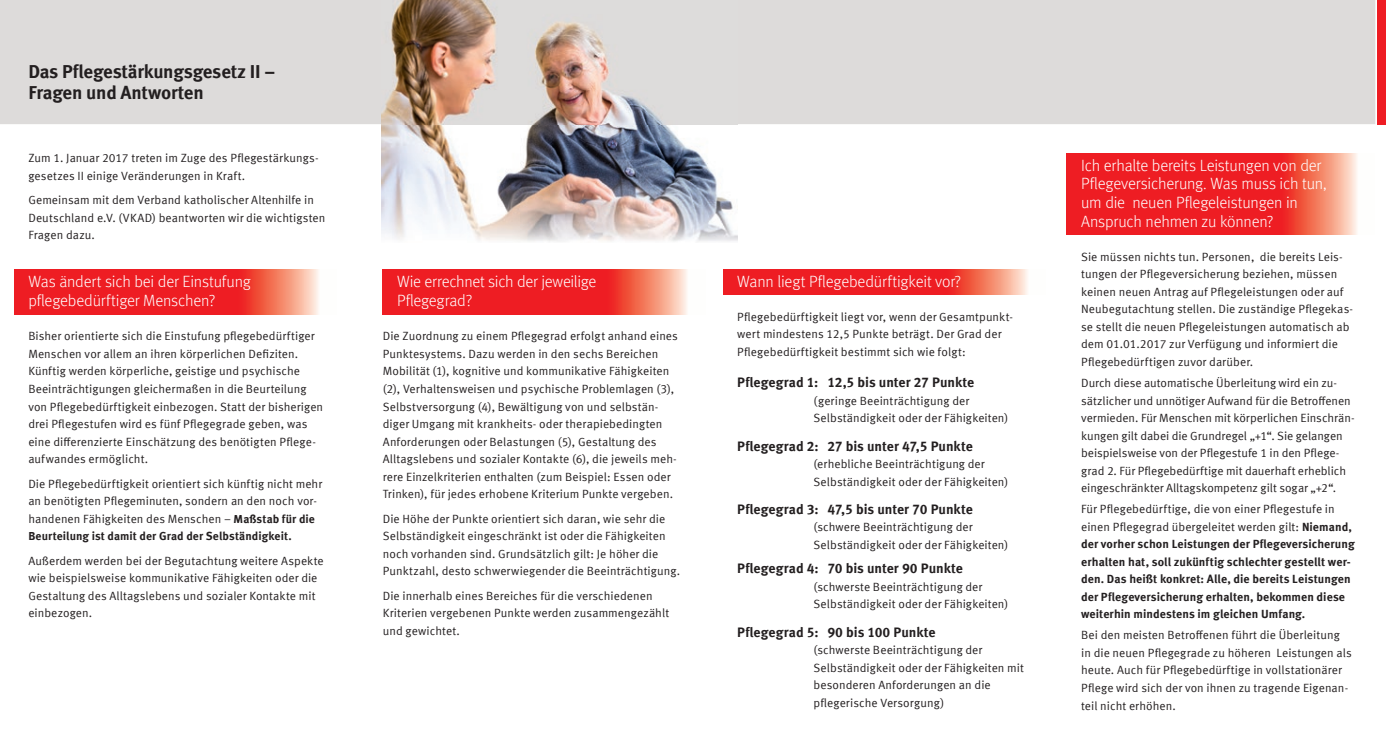
<style>
.page{position:relative;width:1386px;height:745px;background:#fff}
.page>*{position:absolute;margin:0;border:0;box-sizing:border-box;transform-origin:0 0}
.t1{font:700 18.75px/21.2px "Meta Offc";letter-spacing:-.01em;color:#231f20}
.t2{font:300 16.25px/18.6px "Meta Offc";letter-spacing:-.015em;color:#fff}
.t3{font:700 13.75px "Meta Offc";color:#231f20}
.t4{font:11.88px/17.5px "Meta Offc Norm";letter-spacing:.005em;color:#231f20}
.t5{font:700 11.88px/17.5px "Meta Offc";letter-spacing:.005em;color:#231f20}
.t6{font:700 11.62px "Meta Offc";letter-spacing:.005em;color:#231f20}
.s1{font-size:11.62px}
.s2{font-family:"Meta Offc";font-weight:700;font-size:11.62px}
.s3{font-family:"Meta Offc";font-weight:700}
</style>
<div class="page">
<svg style="left:383px;top:269px;width:304px;height:45px;background:#ef3736"></svg>
<div style="left:1377px;top:0;width:8px;height:124px;background:#ee1d23"></div>
<div style="left:0;top:0;width:1375px;height:124px;background:#dddbda"></div>
<svg style="left:723px;top:269px;width:305px;height:25px;background:#ef3836"></svg>
<svg style="left:1067px;top:153px;width:290px;height:82px;background:#ef3635"></svg>
<img style="left:381px;top:0;width:356px;height:242px">
<svg style="left:14px;top:269px;width:305px;height:45px;background:#ef3736"></svg>
<h1 class="t1" style="left:28px;top:62px;width:249px">Das Pflegestärkungsgesetz II –<br>Fragen und Antworten</h1>
<p class="t4" style="left:28px;top:149px;width:292px">Zum 1. Januar 2017 treten im Zuge des Pflegestärkungs&shy;gesetzes II einige Veränderungen in Kraft.</p>
<p class="t4" style="left:28px;top:192px;width:298px">Gemeinsam mit dem Verband katholischer Altenhilfe in<br>Deutschland e.V. (VKAD) beantworten wir die wichtigsten<br>Fragen dazu.</p>
<h2 class="t2" style="left:28px;top:272px;width:224px">Was ändert sich bei der Einstufung pflegebedürftiger Menschen?</h2>
<h2 class="t2" style="left:397px;top:272px;width:201px">Wie errechnet sich der jeweilige<br>Pflegegrad?</h2>
<p class="t4" style="left:28px;top:327px;width:296px">Bisher orientierte sich die Einstufung pflegebedürftiger Menschen vor allem an ihren körperlichen Defiziten.<br>Künftig werden körperliche, geistige und psychische Beeinträchtigungen gleichermaßen in die Beurteilung von Pflegebedürftigkeit einbezogen. Statt der bisherigen drei Pflegestufen wird es fünf Pflegegrade geben, was eine differenzierte Einschätzung des benötigten Pflege&shy;aufwandes ermöglicht.</p>
<p class="t4" style="left:28px;top:475px;width:295px">Die Pflegebedürftigkeit orientiert sich künftig nicht mehr an benötigten Pflegeminuten, sondern an den noch vor&shy;handenen Fähigkeiten des Menschen <span class="s1">–</span> <span class="s2">Maßstab für die</span></p>
<p class="t6" style="left:28px;top:529px;width:265px">Beurteilung ist damit der Grad der Selbständigkeit.</p>
<p class="t4" style="left:28px;top:552px;width:297px">Außerdem werden bei der Begutachtung weitere Aspekte wie beispielsweise kommunikative Fähigkeiten oder die Gestaltung des Alltagslebens und sozialer Kontakte mit einbezogen.</p>
<p class="t4" style="left:383px;top:327px;width:297px">Die Zuordnung zu einem Pflegegrad erfolgt anhand eines Punktesystems. Dazu werden in den sechs Bereichen Mobilität (1), kognitive und kommunikative Fähigkeiten (2), Verhaltensweisen und psychische Problemlagen (3), Selbstversorgung (4), Bewältigung von und selbstän&shy;diger Umgang mit krankheits- oder therapiebedingten Anforderungen oder Belastungen (5), Gestaltung des Alltagslebens und sozialer Kontakte (6), die jeweils meh&shy;rere Einzelkriterien enthalten (zum Beispiel: Essen oder Trinken), für jedes erhobene Kriterium Punkte vergeben.</p>
<p class="t4" style="left:383px;top:510px;width:299px">Die Höhe der Punkte orientiert sich daran, wie sehr die Selbständigkeit eingeschränkt ist oder die Fähigkeiten noch vorhanden sind. Grundsätzlich gilt: Je höher die Punktzahl, desto schwerwiegender die Beeinträchtigung.</p>
<p class="t4" style="left:383px;top:587px;width:288px">Die innerhalb eines Bereiches für die verschiedenen<br>Kriterien vergebenen Punkte werden zusammengezählt und gewichtet.</p>
<h2 class="t2" style="left:737px;top:272px;width:225px">Wann liegt Pflegebedürftigkeit vor?</h2>
<p class="t4" style="left:737px;top:308px;width:277px">Pflegebedürftigkeit liegt vor, wenn der Gesamtpunkt&shy;wert mindestens 12,5 Punkte beträgt. Der Grad der<br>Pflegebedürftigkeit bestimmt sich wie folgt:</p>
<p class="t3" style="left:737px;top:374px;width:238px">Pflegegrad 1: 12,5 bis unter 27 Punkte</p>
<p class="t4" style="left:813px;top:392px;width:196px">(geringe Beeinträchtigung der<br>Selbständigkeit oder der Fähigkeiten)</p>
<p class="t3" style="left:737px;top:437px;width:237px">Pflegegrad 2: 27 bis unter 47,5 Punkte</p>
<p class="t4" style="left:813px;top:455px;width:196px">(erhebliche Beeinträchtigung der<br>Selbständigkeit oder der Fähigkeiten)</p>
<p class="t3" style="left:737px;top:500px;width:237px">Pflegegrad 3: 47,5 bis unter 70 Punkte</p>
<p class="t4" style="left:813px;top:518px;width:196px">(schwere Beeinträchtigung der<br>Selbständigkeit oder der Fähigkeiten)</p>
<p class="t3" style="left:737px;top:560px;width:227px">Pflegegrad 4: 70 bis unter 90 Punkte</p>
<p class="t4" style="left:813px;top:578px;width:196px">(schwerste Beeinträchtigung der<br>Selbständigkeit oder der Fähigkeiten)</p>
<p class="t3" style="left:737px;top:623px;width:200px">Pflegegrad 5: 90 bis 100 Punkte</p>
<p class="t4" style="left:813px;top:641px;width:212px">(schwerste Beeinträchtigung der Selbständigkeit oder der Fähigkeiten mit besonderen Anforderungen an die pflegerische Versorgung)</p>
<h2 class="t2" style="left:1081px;top:156px;width:247px">Ich erhalte bereits Leistungen von der Pflegeversicherung. Was muss ich tun, um die neuen Pflegeleistungen in Anspruch nehmen zu können?</h2>
<p class="t4" style="left:1081px;top:248px;width:273px">Sie müssen nichts tun. Personen, die bereits Leis&shy;tungen der Pflegeversicherung beziehen, müssen keinen neuen Antrag auf Pflegeleistungen oder auf Neubegutachtung stellen. Die zuständige Pflegekas&shy;se stellt die neuen Pflegeleistungen automatisch ab dem 01.01.2017 zur Verfügung und informiert die Pflegebedürftigen zuvor darüber.</p>
<p class="t4" style="left:1081px;top:374px;width:275px">Durch diese automatische Überleitung wird ein zu&shy;sätzlicher und unnötiger Aufwand für die Betroffenen vermieden. Für Menschen mit körperlichen Einschrän&shy;kungen gilt dabei die Grundregel „+1“. Sie gelangen beispielsweise von der Pflegestufe 1 in den Pflege&shy;grad 2. Für Pflegebedürftige mit dauerhaft erheblich eingeschränkter Alltagskompetenz gilt sogar „+2“.</p>
<p class="t4" style="left:1081px;top:500px;width:272px">Für Pflegebedürftige, die von einer Pflegestufe in einen Pflegegrad übergeleitet werden gilt: <span class="s3">Niemand,</span></p>
<p class="t5" style="left:1081px;top:535px;width:275px">der vorher schon Leistungen der Pflegeversicherung erhalten hat, soll zukünftig schlechter gestellt wer&shy;den. Das heißt konkret: Alle, die bereits Leistungen der Pflegeversicherung erhalten, bekommen diese weiterhin mindestens im gleichen Umfang.</p>
<p class="t4" style="left:1081px;top:626px;width:272px">Bei den meisten Betroffenen führt die Überleitung in die neuen Pflegegrade zu höheren Leistungen als heute. Auch für Pflegebedürftige in vollstationärer Pflege wird sich der von ihnen zu tragende Eigenan&shy;teil nicht erhöhen.</p>
</div>
